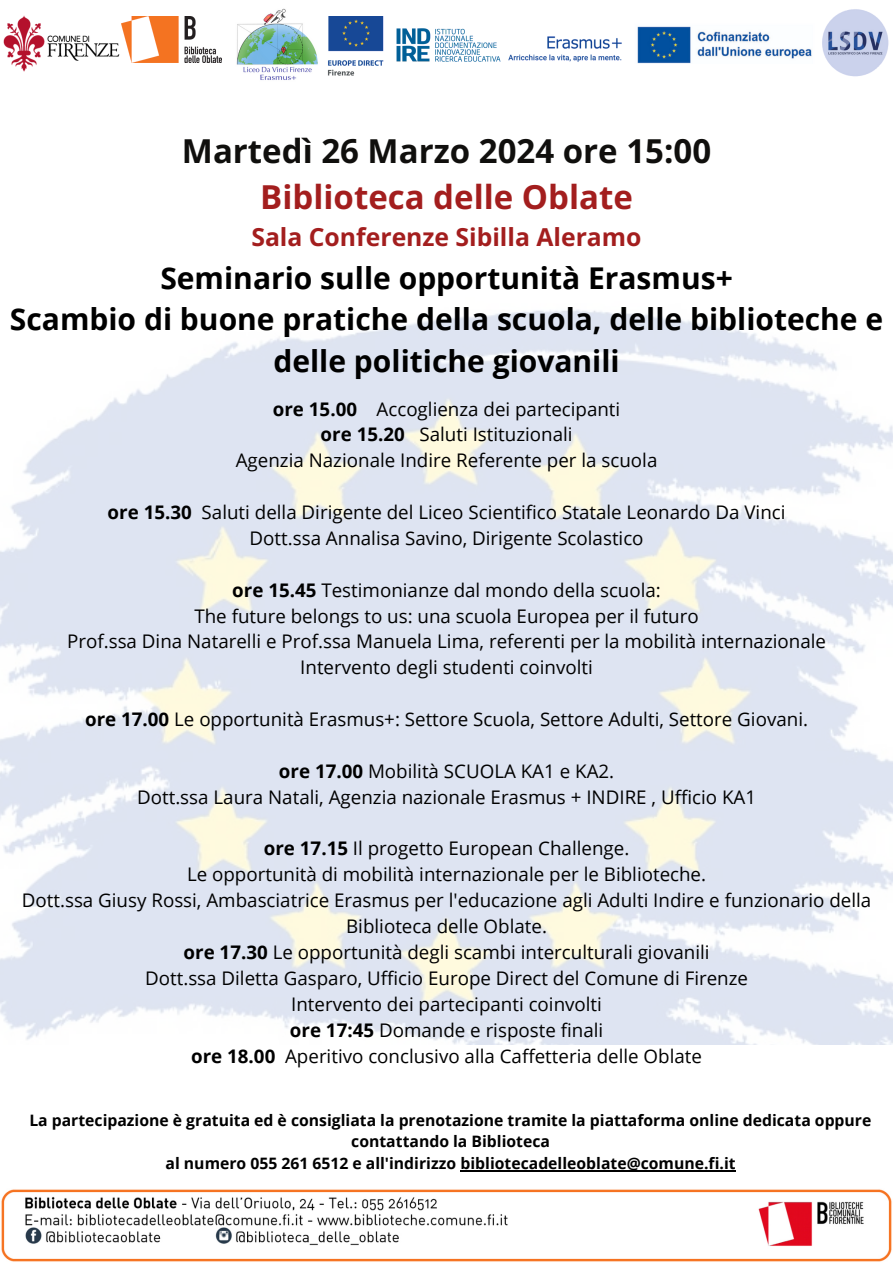
<style>
.page{position:relative;width:893px;height:1263px;background:#fff}
.page>*{position:absolute;margin:0;border:0;box-sizing:border-box;transform-origin:0 0}
.t1{font:700 33px/46.1px "Open Sans";color:#100f0d;text-align:center}
.t2{font:700 30px/41.6px "Open Sans";color:#000;text-align:center}
.t3{font:700 24.75px "Open Sans";color:#a31e1e}
.t4{font:18.75px/25.9px "Open Sans";color:#000;text-align:center}
.t5{font:700 15.75px/21.9px "Open Sans";color:#000;text-align:center}
.s1{color:#a31e1e}
.s2{font-weight:700}
</style>
<div class="page">
<img style="left:1px;top:1189px;width:891px;height:73px">
<img style="left:122px;top:16px;width:100px;height:47px">
<img style="left:4px;top:15px;width:116px;height:56px">
<img style="left:396px;top:28px;width:97px;height:34px">
<img style="left:327px;top:16px;width:57px;height:60px">
<img style="left:637px;top:26px;width:175px;height:37px">
<img style="left:236px;top:8px;width:82px;height:72px">
<img style="left:822px;top:9px;width:67px;height:68px">
<img style="left:493px;top:36px;width:129px;height:26px">
<hr style="left:460px;top:1170px;width:276px;height:2px;background:#000">
<h3 class="t1" style="left:182px;top:127px;width:531px">Martedì 26 Marzo 2024 ore 15:00<br><span class="s1">Biblioteca delle Oblate</span></h3>
<h3 class="t3" style="left:251px;top:219px;width:391px">Sala Conferenze Sibilla Aleramo</h3>
<p class="t2" style="left:10px;top:256px;width:874px">Seminario sulle opportunità Erasmus+<br>Scambio di buone pratiche della scuola, delle biblioteche e delle politiche giovanili</p>
<p class="t4" style="left:236px;top:395px;width:423px"><span class="s2">ore 15.00</span> Accoglienza dei partecipanti<br><span class="s2">ore 15.20</span> Saluti Istituzionali<br>Agenzia Nazionale Indire Referente per la scuola</p>
<p class="t4" style="left:108px;top:499px;width:679px"><span class="s2">ore 15.30</span> Saluti della Dirigente del Liceo Scientifico Statale Leonardo Da Vinci<br>Dott.ssa Annalisa Savino, Dirigente Scolastico</p>
<p class="t4" style="left:67px;top:576px;width:760px"><span class="s2">ore 15.45</span> Testimonianze dal mondo della scuola:<br>The future belongs to us: una scuola Europea per il futuro<br>Prof.ssa Dina Natarelli e Prof.ssa Manuela Lima, referenti per la mobilità internazionale Intervento degli studenti coinvolti</p>
<p class="t4" style="left:85px;top:706px;width:724px"><span class="s2">ore 17.00</span> Le opportunità Erasmus+: Settore Scuola, Settore Adulti, Settore Giovani.</p>
<p class="t4" style="left:137px;top:758px;width:620px"><span class="s2">ore 17.00</span> Mobilità SCUOLA KA1 e KA2.<br>Dott.ssa Laura Natali, Agenzia nazionale Erasmus + INDIRE , Ufficio KA1</p>
<p class="t4" style="left:22px;top:835px;width:851px"><span class="s2">ore 17.15</span> Il progetto European Challenge.<br>Le opportunità di mobilità internazionale per le Biblioteche.<br>Dott.ssa Giusy Rossi, Ambasciatrice Erasmus per l'educazione agli Adulti Indire e funzionario della Biblioteca delle Oblate.<br><span class="s2">ore 17.30</span> Le opportunità degli scambi interculturali giovanili<br>Dott.ssa Diletta Gasparo, Ufficio Europe Direct del Comune di Firenze<br>Intervento dei partecipanti coinvolti<br><span class="s2">ore 17:45</span> Domande e risposte finali<br><span class="s2">ore 18.00</span> Aperitivo conclusivo alla Caffetteria delle Oblate</p>
<h3 class="t5" style="left:29px;top:1108px;width:843px">La partecipazione è gratuita ed è consigliata la prenotazione tramite la piattaforma online dedicata oppure contattando la Biblioteca</h3>
<p class="t5" style="left:166px;top:1152px;width:571px">al numero 055 261 6512 e all'indirizzo bibliotecadelleoblate@comune.fi.it</p>
</div>
